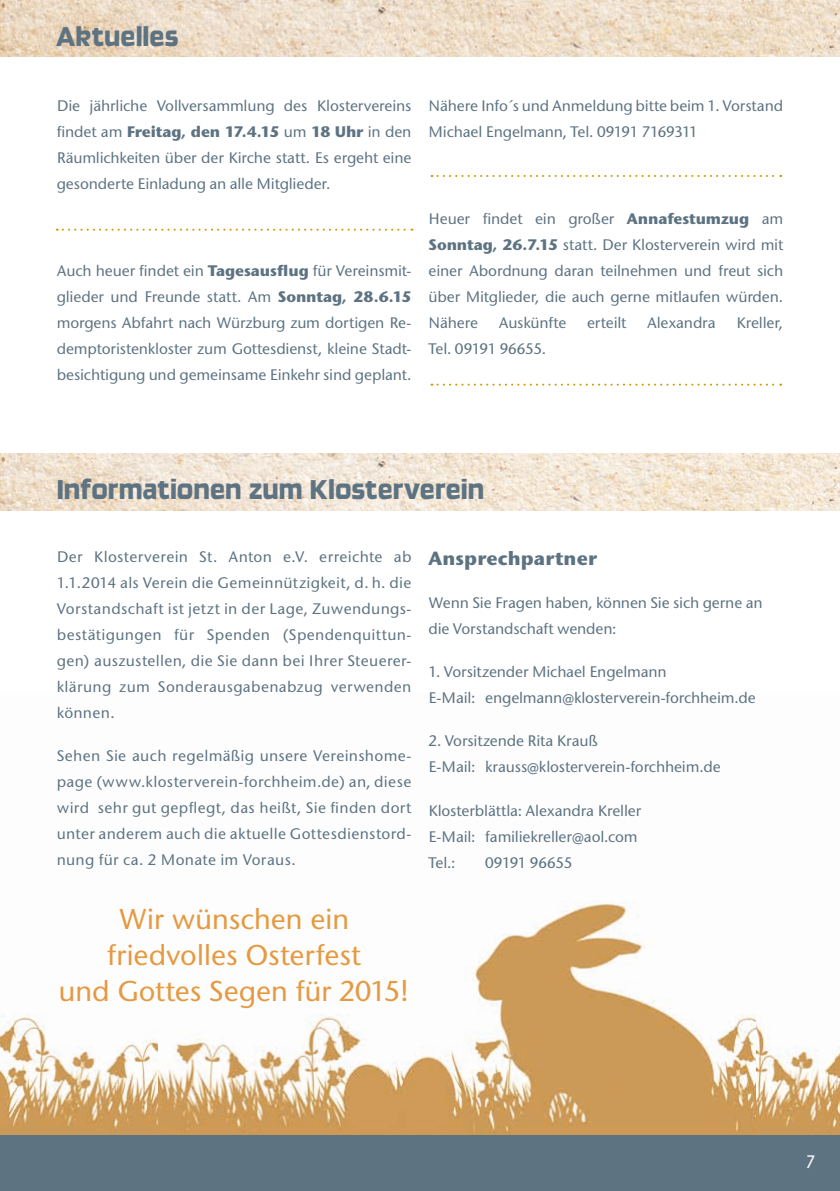
<style>
.page{position:relative;width:840px;height:1191px;background:#fff}
.page>*{position:absolute;margin:0;border:0;box-sizing:border-box;transform-origin:0 0}
.t1{font:32px "Ginger";color:#5d7382;scale:.95 1}
.t2{font:500 30px/36px "Stone Sans Itc T";letter-spacing:-.01em;color:#e59940;text-align:center}
.t3{font:700 20px "Stone Sans Itc T";letter-spacing:.01em;color:#5d7382}
.t4{font:18px "Stone Sans";color:#fff;scale:.9 1}
.t5{font:500 16px/26px "Stone Sans Itc T";letter-spacing:-.01em;color:#5d7382;text-align:justify}
.s1{font-weight:700}
</style>
<div class="page">
<div style="left:0;top:1134px;width:839px;height:57px;background:#5d7382"></div>
<img style="left:0;top:0;width:839px;height:57px">
<img style="left:0;top:454px;width:839px;height:56px">
<img style="left:157px;top:902px;width:598px;height:232px">
<img style="left:0;top:1014px;width:157px;height:120px">
<img style="left:755px;top:1018px;width:84px;height:116px">
<svg style="left:57px;top:229px;width:355px;height:2px"></svg>
<svg style="left:431px;top:175px;width:349px;height:2px"></svg>
<svg style="left:431px;top:384px;width:349px;height:2px"></svg>
<h1 class="t1" style="left:57px;top:20px;width:130px">Aktuelles</h1>
<p class="t5" style="left:57px;top:93px;width:356px">Die jährliche Vollversammlung des Klostervereins findet am <span class="s1">Freitag, den 17.4.15</span> um <span class="s1">18 Uhr</span> in den Räumlichkeiten über der Kirche statt. Es ergeht eine gesonderte Einladung an alle Mitglieder.</p>
<p class="t5" style="left:57px;top:257px;width:356px">Auch heuer findet ein <span class="s1">Tagesausflug</span> für Vereinsmit&shy;glieder und Freunde statt. Am <span class="s1">Sonntag, 28.6.15 </span>morgens Abfahrt nach Würzburg zum dortigen Re&shy;demptoristenkloster zum Gottesdienst, kleine Stadt&shy;besichtigung und gemeinsame Einkehr sind geplant.</p>
<p class="t5" style="left:428px;top:93px;width:356px">Nähere Info´s und Anmeldung bitte beim 1. Vorstand<br>Michael Engelmann, Tel. 09191 7169311</p>
<p class="t5" style="left:428px;top:205px;width:356px">Heuer findet ein großer <span class="s1">Annafestumzug</span> am <span class="s1">Sonntag, 26.7.15</span> statt. Der Klosterverein wird mit einer Abordnung daran teilnehmen und freut sich über Mitglieder, die auch gerne mitlaufen würden.<br>Nähere</p>
<p class="t5" style="left:498px;top:309px;width:69px">Auskünfte</p>
<p class="t5" style="left:586px;top:309px;width:41px">erteilt</p>
<p class="t5" style="left:646px;top:309px;width:70px">Alexandra</p>
<p class="t5" style="left:736px;top:309px;width:48px">Kreller,</p>
<p class="t5" style="left:428px;top:335px;width:119px">Tel. 09191 96655.</p>
<h1 class="t1" style="left:57px;top:473px;width:451px">Informationen zum Klosterverein</h1>
<p class="t5" style="left:57px;top:544px;width:356px">Der Klosterverein St. Anton e.V. erreichte ab 1.1.2014 als Verein die Gemeinnützigkeit, d. h. die Vorstandschaft ist jetzt in der Lage, Zuwendungs&shy;bestätigungen für Spenden (Spendenquittun&shy;gen) auszustellen, die Sie dann bei Ihrer Steuerer&shy;klärung zum Sonderausgabenabzug verwenden können.</p>
<p class="t5" style="left:57px;top:743px;width:356px">Sehen Sie auch regelmäßig unsere Vereinshome&shy;page (www.klosterverein-forchheim.de) an, diese wird sehr gut gepflegt, das heißt, Sie finden dort unter anderem auch die aktuelle Gottesdienstord&shy;nung für ca. 2 Monate im Voraus.</p>
<h2 class="t2" style="left:58px;top:900px;width:353px">Wir wünschen ein friedvolles Osterfest<br>und Gottes Segen für 2015!</h2>
<p class="t3" style="left:428px;top:546px;width:170px">Ansprechpartner</p>
<p class="t5" style="left:428px;top:590px;width:335px">Wenn Sie Fragen haben, können Sie sich gerne an die Vorstandschaft wenden:</p>
<p class="t5" style="left:428px;top:659px;width:328px">1. Vorsitzender Michael Engelmann<br>E-Mail: engelmann@klosterverein-forchheim.de</p>
<p class="t5" style="left:428px;top:728px;width:293px">2. Vorsitzende Rita Krauß<br>E-Mail: krauss@klosterverein-forchheim.de</p>
<p class="t5" style="left:428px;top:797px;width:214px;text-align:left">Klosterblättla: Alexandra Kreller<br>E-Mail: familiekreller@aol.com<br>Tel.:</p>
<p class="t5" style="left:485px;top:849px;width:89px">09191 96655</p>
<p class="t4" style="left:805px;top:1151px;width:12px">7</p>
</div>
